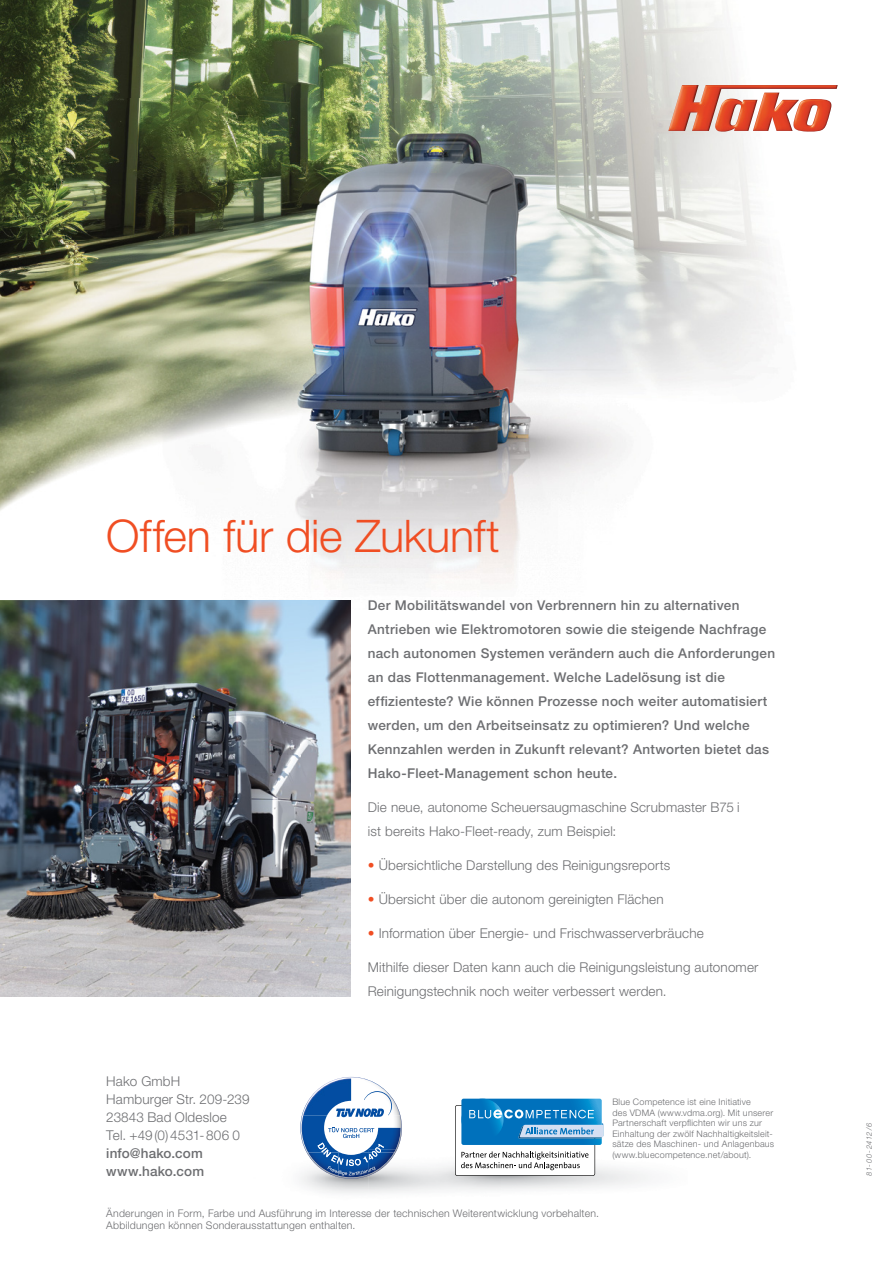
<style>
.page{position:relative;width:893px;height:1263px;background:#fff}
.page>*{position:absolute;margin:0;border:0;box-sizing:border-box;transform-origin:0 0}
.t1{font:300 45px "Helvetica Neue LT Std";letter-spacing:-.005em;color:#f04e23}
.t2{font:500 13.5px/24px "Helvetica Neue LT Std";letter-spacing:.02em;color:#6d6e71}
.t3{font:300 13.5px/18px "Helvetica Neue LT Std";letter-spacing:.01em;color:#6d6e71}
.t4{font:300 10.5px/12px "Helvetica Neue LT Std";letter-spacing:.02em;color:#6d6e71}
.t5{font:300 9px/10.5px "Helvetica Neue LT Std";letter-spacing:.025em;color:#6d6e71}
.t6{font:italic 300 7.5px "Helvetica Neue LT Std";letter-spacing:.06em;color:#6d6e71}
.s1{color:#f04e23}
</style>
<div class="page">
<img style="left:0;top:0;width:157px;height:147px">
<img style="left:157px;top:0;width:472px;height:99px">
<img style="left:629px;top:0;width:115px;height:147px">
<img style="left:0;top:147px;width:78px;height:364px">
<img style="left:78px;top:240px;width:695px;height:300px">
<img style="left:78px;top:99px;width:653px;height:141px">
<img style="left:0;top:600px;width:351px;height:396px">
<img style="left:78px;top:600px;width:273px;height:9px">
<img style="left:351px;top:1078px;width:1px;height:23px">
<img style="left:343px;top:1115px;width:54px;height:13px">
<svg style="left:341px;top:1077px;width:20px;height:1px"></svg>
<img style="left:360px;top:1078px;width:40px;height:37px">
<img style="left:300px;top:1115px;width:2px;height:25px">
<img style="left:397px;top:1115px;width:5px;height:22px">
<img style="left:338px;top:1177px;width:31px;height:2px">
<img style="left:384px;top:1152px;width:12px;height:23px">
<svg style="left:341px;top:1108px;width:29px;height:9px"></svg>
<img style="left:370px;top:1115px;width:14px;height:2px">
<img style="left:364px;top:1091px;width:28px;height:24px">
<img style="left:303px;top:1078px;width:48px;height:37px">
<img style="left:302px;top:1115px;width:38px;height:37px">
<img style="left:384px;top:1128px;width:17px;height:24px">
<img style="left:308px;top:1152px;width:61px;height:25px">
<img style="left:384px;top:1152px;width:10px;height:22px">
<svg style="left:317px;top:1127px;width:67px;height:48px"></svg>
<svg style="left:455px;top:1099px;width:148px;height:77px"></svg>
<img style="left:668px;top:85px;width:170px;height:47px">
<h1 class="t1" style="left:106px;top:508px;width:395px">Offen für die Zukunft</h1>
<p class="t2" style="left:368px;top:593px;width:409px">Der Mobilitätswandel von Verbrennern hin zu alternativen Antrieben wie Elektromotoren sowie die steigende Nachfrage nach autonomen Systemen verändern auch die Anforderungen an das Flottenmanagement. Welche Ladelösung ist die effizienteste? Wie können Prozesse noch weiter automatisiert werden, um den Arbeitseinsatz zu optimieren? Und welche Kennzahlen werden in Zukunft relevant? Antworten bietet das Hako-Fleet-Management schon heute.</p>
<p class="t3" style="left:368px;top:795px;width:373px;line-height:24px">Die neue, autonome Scheuersaugmaschine Scrubmaster B75 i ist bereits Hako-Fleet-ready, zum Beispiel:</p>
<p class="t3" style="left:368px;top:856px;width:304px"><span class="s1">•</span> Übersichtliche Darstellung des Reinigungsreports</p>
<p class="t3" style="left:368px;top:890px;width:297px"><span class="s1">•</span> Übersicht über die autonom gereinigten Flächen</p>
<p class="t3" style="left:368px;top:924px;width:337px"><span class="s1">•</span> Information über Energie- und Frischwasserverbräuche</p>
<p class="t3" style="left:368px;top:955px;width:392px;line-height:24px">Mithilfe dieser Daten kann auch die Reinigungsleistung autonomer<br>Reinigungstechnik noch weiter verbessert werden.</p>
<p class="t3" style="left:106px;top:1072px;width:145px">Hako GmbH<br>Hamburger Str. 209-239<br>23843 Bad Oldesloe<br>Tel. +49 (0) 45 31- 806 0</p>
<p class="t2" style="left:106px;top:1144px;width:99px;line-height:18px">info@hako.com www.hako.com</p>
<p class="t4" style="left:106px;top:1207px;width:494px">Änderungen in Form, Farbe und Ausführung im Interesse der technischen Weiterentwicklung vorbehalten.<br>Abbildungen können Sonderausstattungen enthalten.</p>
<p class="t5" style="left:612px;top:1097px;width:163px">Blue Competence ist eine Initiative<br>des VDMA (www.vdma.org). Mit unserer Partnerschaft verpflichten wir uns zur Einhaltung der zwölf Nachhaltigkeitsleit&shy;sätze des Maschinen- und Anlagenbaus (www.bluecompetence.net/about).</p>
<p class="t6" style="left:865px;top:1176px;width:55px;rotate:-90deg">81-00-2412/6</p>
</div>
